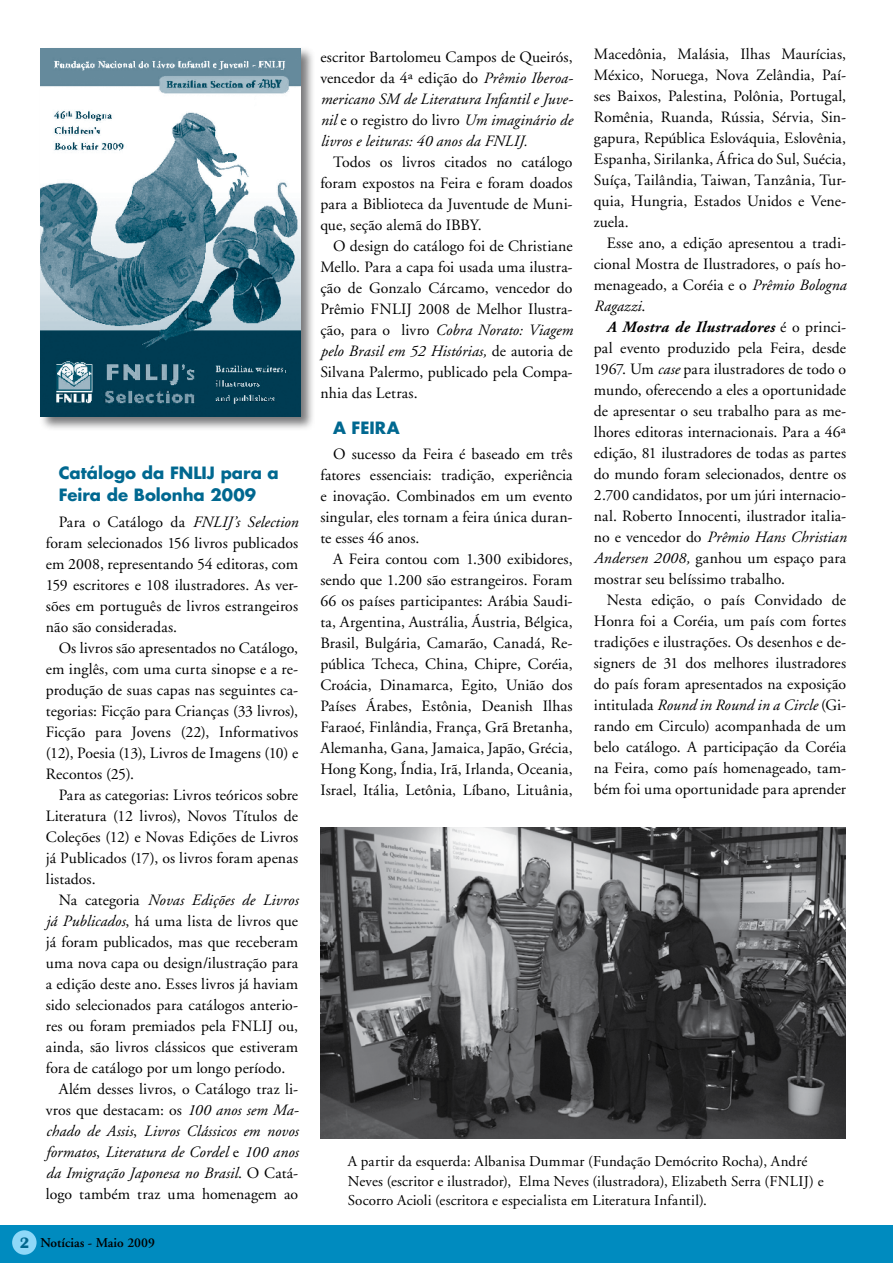
<style>
.page{position:relative;width:893px;height:1263px;background:#fff}
.page>*{position:absolute;margin:0;border:0;box-sizing:border-box;transform-origin:0 0}
.t1{font:700 16.5px/22.5px "Futura";color:#006890}
.t2{font:15.75px/21px "Adobe Garamond";letter-spacing:.005em;color:#000;text-align:justify}
.t3{font:italic 15.75px/21px "Adobe Garamond";letter-spacing:.005em;color:#000;text-align:justify}
.t4{font:15px/19.5px "Adobe Garamond";letter-spacing:.01em;color:#000}
.t5{font:600 13.5px "Adobe Garamond";color:#000}
.s1{font-style:italic}
.s2{font-style:normal}
.s3{font-family:"Britannic";font-weight:700;font-size:15.75px;color:#00668d}
.s4{font-weight:700;font-style:italic}
</style>
<div class="page">
<div style="left:0;top:1225px;width:893px;height:38px;background:#008bbf"></div>
<div style="left:12px;top:1230px;width:25px;height:25px;background:#8ed8f8;border-radius:50%"></div>
<div style="left:39px;top:46px;width:283px;height:391px;background:#4d4d4f;opacity:.75"></div>
<img style="left:41px;top:48px;width:259px;height:369px">
<img style="left:320px;top:828px;width:526px;height:310px">
<p class="t1" style="left:59px;top:461px;width:222px">Catálogo da FNLIJ para a<br>Feira de Bolonha 2009</p>
<p class="t2" style="left:46px;top:511px;width:254px;text-indent:13px">Para o Catálogo da <span class="s1">FNLIJ’s Selection </span>foram selecionados 156 livros publicados em 2008, representando 54 editoras, com 159 escritores e 108 ilustradores. As ver&shy;sões em português de livros estrangeiros não são consideradas.</p>
<p class="t2" style="left:46px;top:637px;width:254px;text-indent:13px">Os livros são apresentados no Catálogo, em inglês, com uma curta sinopse e a re&shy;produção de suas capas nas seguintes ca&shy;tegorias: Ficção para Crianças (33 livros), Ficção para Jovens (22), Informativos (12), Poesia (13), Livros de Imagens (10) e Recontos (25).</p>
<p class="t2" style="left:46px;top:784px;width:254px;text-indent:13px">Para as categorias: Livros teóricos sobre Literatura (12 livros), Novos Títulos de Coleções (12) e Novas Edições de Livros já Publicados (17), os livros foram apenas listados.</p>
<p class="t3" style="left:59px;top:889px;width:241px"><span class="s2">Na categoria</span> Novas Edições de Livros</p>
<p class="t2" style="left:46px;top:910px;width:254px"><span class="s1">já Publicados</span>, há uma lista de livros que</p>
<p class="t2" style="left:46px;top:931px;width:254px">já foram publicados, mas que receberam</p>
<p class="t2" style="left:46px;top:952px;width:254px">uma nova capa ou design/ilustração para</p>
<p class="t2" style="left:46px;top:973px;width:254px">a edição deste ano. Esses livros já haviam</p>
<p class="t2" style="left:46px;top:994px;width:254px">sido selecionados para catálogos anterio-</p>
<p class="t2" style="left:46px;top:1015px;width:254px">res ou foram premiados pela FNLIJ ou,</p>
<p class="t2" style="left:46px;top:1036px;width:254px">ainda, são livros clássicos que estiveram</p>
<p class="t2" style="left:46px;top:1057px;width:241px">fora de catálogo por um longo período.</p>
<p class="t2" style="left:59px;top:1078px;width:241px">Além desses livros, o Catálogo traz li-</p>
<p class="t2" style="left:46px;top:1099px;width:254px">vros que destacam: os <span class="s1">100 anos sem Ma-</span></p>
<p class="t3" style="left:46px;top:1120px;width:254px">chado de Assis<span class="s2">,</span> Livros Clássicos em novos</p>
<p class="t3" style="left:46px;top:1141px;width:254px">formatos<span class="s2">,</span> Literatura de Cordel <span class="s2">e</span> 100 anos</p>
<p class="t3" style="left:46px;top:1162px;width:254px">da Imigração Japonesa no Brasil<span class="s2">. O Catá-</span></p>
<p class="t2" style="left:46px;top:1183px;width:254px">logo também traz uma homenagem ao</p>
<p class="t5" style="left:20px;top:1235px;width:136px"><span class="s3">2</span> Notícias - Maio 2009</p>
<p class="t3" style="left:320px;top:47px;width:254px"><span class="s2">escritor Bartolomeu Campos de Queirós, vencedor da 4ª edição do</span> Prêmio Iberoa&shy;mericano SM de Literatura Infantil e Juve&shy;nil <span class="s2">e o registro do livro</span> Um imaginário de livros e leituras: 40 anos da FNLIJ.</p>
<p class="t2" style="left:320px;top:152px;width:254px;text-indent:13px">Todos os livros citados no catálogo foram expostos na Feira e foram doados para a Biblioteca da Juventude de Muni&shy;que, seção alemã do IBBY.</p>
<p class="t2" style="left:320px;top:236px;width:254px;text-indent:13px">O design do catálogo foi de Christiane Mello. Para a capa foi usada uma ilustra&shy;ção de Gonzalo Cárcamo, vencedor do Prêmio FNLIJ 2008 de Melhor Ilustra&shy;ção, para o livro <span class="s1">Cobra Norato: Viagem pelo Brasil em 52 Histórias,</span> de autoria de Silvana Palermo, publicado pela Compa&shy;nhia das Letras.</p>
<p class="t1" style="left:333px;top:416px;width:68px">A FEIRA</p>
<p class="t2" style="left:320px;top:444px;width:254px;text-indent:13px">O sucesso da Feira é baseado em três fatores essenciais: tradição, experiência e inovação. Combinados em um evento singular, eles tornam a feira única duran&shy;te esses 46 anos.</p>
<p class="t2" style="left:320px;top:549px;width:254px;text-indent:13px">A Feira contou com 1.300 exibidores, sendo que 1.200 são estrangeiros. Foram 66 os países participantes: Arábia Saudi&shy;ta, Argentina, Austrália, Áustria, Bélgica, Brasil, Bulgária, Camarão, Canadá, Re&shy;pública Tcheca, China, Chipre, Coréia, Croácia, Dinamarca, Egito, União dos Países Árabes, Estônia, Deanish Ilhas Faraoé, Finlândia, França, Grã Bretanha, Alemanha, Gana, Jamaica, Japão, Grécia, Hong Kong, Índia, Irã, Irlanda, Oceania, Israel, Itália, Letônia, Líbano, Lituânia,</p>
<p class="t2" style="left:594px;top:44px;width:254px">Macedônia, Malásia, Ilhas Maurícias, México, Noruega, Nova Zelândia, Paí&shy;ses Baixos, Palestina, Polônia, Portugal, Romênia, Ruanda, Rússia, Sérvia, Sin&shy;gapura, República Eslováquia, Eslovênia, Espanha, Sirilanka, África do Sul, Suécia, Suíça, Tailândia, Taiwan, Tanzânia, Tur&shy;quia, Hungria, Estados Unidos e Vene&shy;zuela.</p>
<p class="t2" style="left:594px;top:233px;width:254px;text-indent:13px">Esse ano, a edição apresentou a tradi&shy;cional Mostra de Ilustradores, o país ho&shy;menageado, a Coréia e o <span class="s1">Prêmio Bologna Ragazzi</span>.</p>
<p class="t2" style="left:594px;top:317px;width:254px;text-indent:13px"><span class="s4">A Mostra de Ilustradores</span> é o princi&shy;pal evento produzido pela Feira, desde 1967. Um <span class="s1">case</span> para ilustradores de todo o mundo, oferecendo a eles a oportunidade de apresentar o seu trabalho para as me&shy;lhores editoras internacionais. Para a 46ª edição, 81 ilustradores de todas as partes do mundo foram selecionados, dentre os 2.700 candidatos, por um júri internacio&shy;nal. Roberto Innocenti, ilustrador italia&shy;no e vencedor do <span class="s1">Prêmio Hans Christian Andersen 2008,</span> ganhou um espaço para mostrar seu belíssimo trabalho.</p>
<p class="t2" style="left:594px;top:590px;width:254px;text-indent:13px">Nesta edição, o país Convidado de Honra foi a Coréia, um país com fortes tradições e ilustrações. Os desenhos e de&shy;signers de 31 dos melhores ilustradores do país foram apresentados na exposição intitulada <span class="s1">Round in Round in a Circle</span> (Gi&shy;rando em Circulo) acompanhada de um belo catálogo. A participação da Coréia na Feira, como país homenageado, tam&shy;bém foi uma oportunidade para aprender</p>
<p class="t4" style="left:348px;top:1152px;width:477px">A partir da esquerda: Albanisa Dummar (Fundação Demócrito Rocha), André<br>Neves (escritor e ilustrador), Elma Neves (ilustradora), Elizabeth Serra (FNLIJ) e<br>Socorro Acioli (escritora e especialista em Literatura Infantil).</p>
</div>
